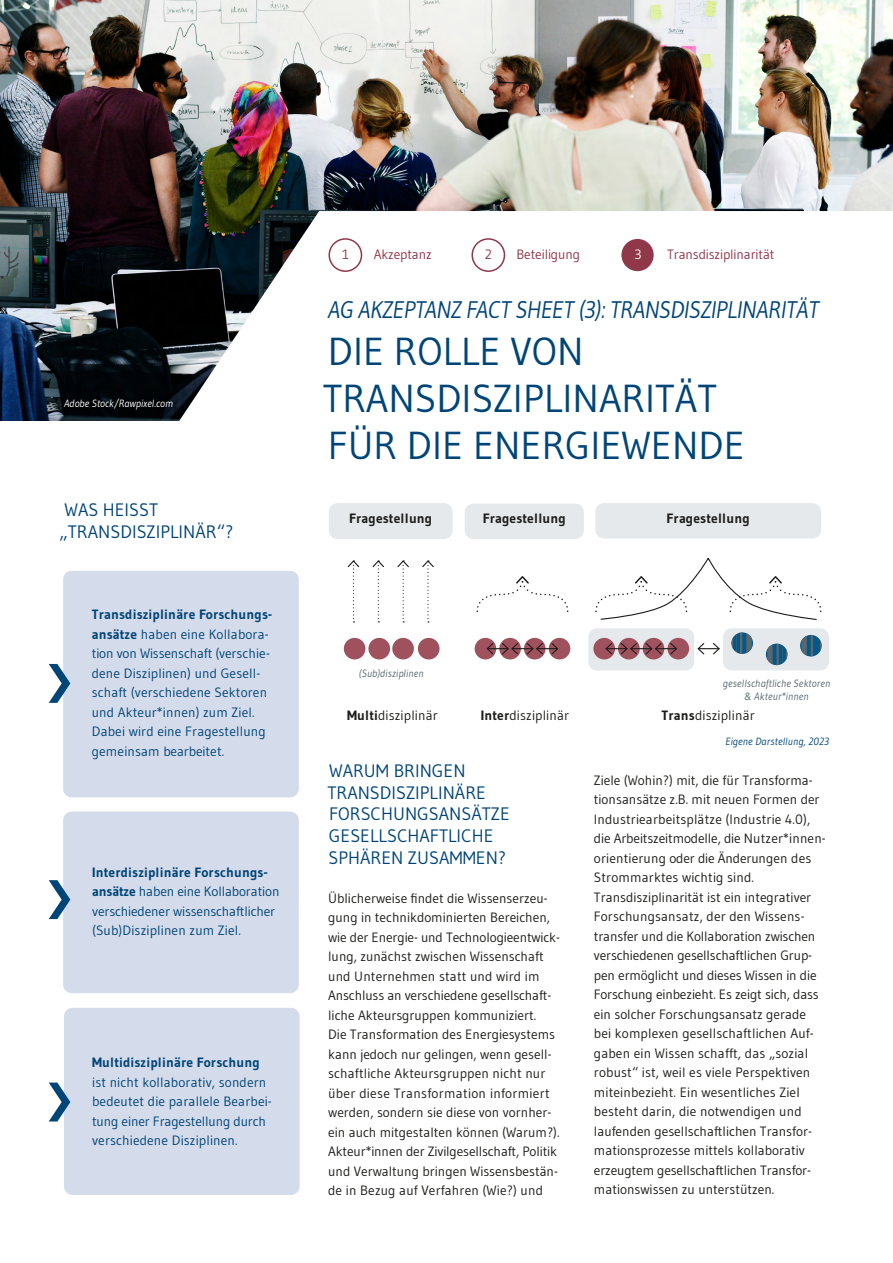
<style>
.page{position:relative;width:893px;height:1263px;background:#fff}
.page>*{position:absolute;margin:0;border:0;box-sizing:border-box;transform-origin:0 0}
.t1{font:39px/46.8px "Gudea";color:#004577}
.t2{font:italic 24px "Gudea";letter-spacing:-.02em;color:#004577}
.t3{font:18px/21.6px "Gudea";color:#004577}
.t4{font:13.5px/19.5px "Gudea";color:#1d1d1b}
.t5{font:13.5px/19.5px "Gudea";letter-spacing:.01em;color:#004577}
.t6{font:13.5px/19.5px "Gudea";letter-spacing:-.01em;color:#004577}
.t7{font:13.5px "Gudea";letter-spacing:-.01em;color:#903749}
.t8{font:700 13.5px "Gudea";letter-spacing:.01em;color:#1d1d1b}
.t9{font:700 13.5px "Gudea";letter-spacing:.01em;color:#004577}
.t10{font:13.5px "Gudea";color:#fff}
.t11{font:italic 10.5px/12.6px "Gudea";letter-spacing:.01em;color:#58666d;text-align:center}
.t12{font:italic 10.5px "Gudea";color:#fff}
.t13{font:italic 10.5px "Gudea";letter-spacing:.01em;color:#004577}
.s1{font-weight:700}
</style>
<div class="page">
<img style="left:0;top:0;width:893px;height:420px">
<svg style="left:179px;top:211px;width:714px;height:412px"></svg>
<div style="left:63px;top:571px;width:236px;height:226px;background:#d4dbea;border-radius:9px"></div>
<div style="left:63px;top:812px;width:236px;height:181px;background:#d4dbea;border-radius:9px"></div>
<div style="left:64px;top:1008px;width:236px;height:187px;background:#d4dbea;border-radius:9px"></div>
<svg style="left:49px;top:664px;width:21px;height:39px"></svg>
<svg style="left:49px;top:880px;width:21px;height:39px"></svg>
<svg style="left:49px;top:1082px;width:21px;height:39px"></svg>
<div style="left:329px;top:503px;width:124px;height:36px;background:#e5e9eb;border-radius:9px"></div>
<div style="left:465px;top:504px;width:119px;height:35px;background:#e5e9eb;border-radius:9px"></div>
<div style="left:588px;top:628px;width:106px;height:42px;background:#e5e9eb;border-radius:9px"></div>
<div style="left:723px;top:628px;width:106px;height:42px;background:#e5e9eb;border-radius:9px"></div>
<div style="left:595px;top:503px;width:226px;height:35px;background:#e5e9eb;border-radius:9px"></div>
<svg style="left:347px;top:559px;width:13px;height:63px"></svg>
<svg style="left:371px;top:559px;width:14px;height:63px"></svg>
<svg style="left:396px;top:559px;width:14px;height:63px"></svg>
<svg style="left:421px;top:559px;width:14px;height:63px"></svg>
<svg style="left:476px;top:576px;width:92px;height:36px"></svg>
<svg style="left:595px;top:558px;width:226px;height:62px"></svg>
<div style="left:344px;top:638px;width:21px;height:21px;background:#9f525e;border-radius:50%"></div>
<div style="left:475px;top:638px;width:21px;height:21px;background:#9f525e;border-radius:50%"></div>
<div style="left:593px;top:638px;width:22px;height:21px;background:#9f525e;border-radius:50%"></div>
<div style="left:368px;top:638px;width:22px;height:21px;background:#9f525e;border-radius:50%"></div>
<div style="left:499px;top:638px;width:22px;height:21px;background:#9f525e;border-radius:50%"></div>
<div style="left:618px;top:638px;width:22px;height:21px;background:#9f525e;border-radius:50%"></div>
<div style="left:392px;top:638px;width:22px;height:21px;background:#9f525e;border-radius:50%"></div>
<div style="left:524px;top:638px;width:22px;height:21px;background:#9f525e;border-radius:50%"></div>
<div style="left:643px;top:638px;width:21px;height:21px;background:#9f525e;border-radius:50%"></div>
<div style="left:418px;top:638px;width:21px;height:21px;background:#9f525e;border-radius:50%"></div>
<div style="left:549px;top:638px;width:21px;height:21px;background:#9f525e;border-radius:50%"></div>
<div style="left:667px;top:638px;width:22px;height:21px;background:#9f525e;border-radius:50%"></div>
<svg style="left:486px;top:642px;width:73px;height:13px"></svg>
<svg style="left:605px;top:642px;width:72px;height:13px"></svg>
<svg style="left:697px;top:643px;width:23px;height:12px"></svg>
<div style="left:731px;top:632px;width:22px;height:22px;background:linear-gradient(to bottom,#005788,#055a8a);border-radius:50%"></div>
<svg style="left:731px;top:634px;width:6px;height:18px"></svg>
<hr style="left:740px;top:632px;width:2px;height:22px;background:#58666d">
<svg style="left:746px;top:633px;width:6px;height:20px"></svg>
<div style="left:766px;top:644px;width:21px;height:21px;background:#025889;border-radius:50%"></div>
<svg style="left:782px;top:645px;width:5px;height:19px"></svg>
<hr style="left:776px;top:644px;width:3px;height:21px;background:#58666d">
<svg style="left:767px;top:644px;width:6px;height:20px"></svg>
<div style="left:800px;top:635px;width:22px;height:21px;background:#025889;border-radius:50%"></div>
<svg style="left:820px;top:640px;width:2px;height:11px"></svg>
<hr style="left:811px;top:635px;width:2px;height:21px;background:#58666d">
<svg style="left:801px;top:636px;width:6px;height:20px"></svg>
<div style="left:328px;top:238px;width:34px;height:34px;border:2px solid #903749;border-radius:50%"></div>
<div style="left:471px;top:238px;width:34px;height:34px;border:2px solid #903749;border-radius:50%"></div>
<div style="left:621px;top:239px;width:33px;height:32px;background:#903749;border-radius:50%"></div>
<p class="t12" style="left:64px;top:397px;width:110px">Adobe Stock/Rawpixel.com</p>
<h3 class="t3" style="left:60px;top:499px;width:175px">WAS HEISST „TRANSDISZIPLINÄR“?</h3>
<p class="t5" style="left:92px;top:605px;width:182px"><span class="s1">Transdisziplinäre Forschungs&shy;ansätze</span> haben eine Kollabora&shy;tion von Wissenschaft (verschie&shy;dene Disziplinen) und Gesell&shy;schaft (verschiedene Sektoren und Akteur*innen) zum Ziel.<br>Dabei wird eine Fragestellung gemeinsam bearbeitet.</p>
<p class="t6" style="left:92px;top:862px;width:189px"><span class="s1">Interdisziplinäre Forschungs&shy;ansätze</span> haben eine Kollaboration verschiedener wissenschaftlicher (Sub)Disziplinen zum Ziel.</p>
<p class="t9" style="left:92px;top:1054px;width:169px">Multidisziplinäre Forschung</p>
<p class="t5" style="left:92px;top:1072px;width:181px">ist nicht kollaborativ, sondern bedeutet die parallele Bearbei&shy;tung einer Fragestellung durch verschiedene Disziplinen.</p>
<p class="t7" style="left:342px;top:246px;width:9px">1</p>
<p class="t7" style="left:374px;top:246px;width:60px">Akzeptanz</p>
<p class="t7" style="left:485px;top:246px;width:9px">2</p>
<p class="t7" style="left:516px;top:246px;width:65px">Beteiligung</p>
<p class="t10" style="left:635px;top:246px;width:9px">3</p>
<p class="t7" style="left:667px;top:246px;width:109px">Transdisziplinarität</p>
<h2 class="t2" style="left:328px;top:295px;width:493px">AG AKZEPTANZ FACT SHEET (3): TRANSDISZIPLINARITÄT</h2>
<h1 class="t1" style="left:323px;top:327px;width:424px">DIE ROLLE VON<br>TRANSDISZIPLINARITÄT<br>FÜR DIE ENERGIEWENDE</h1>
<p class="t8" style="left:349px;top:510px;width:85px">Fragestellung</p>
<p class="t8" style="left:483px;top:510px;width:85px">Fragestellung</p>
<p class="t11" style="left:359px;top:667px;width:66px">(Sub)disziplinen</p>
<p class="t4" style="left:347px;top:706px;width:92px"><span class="s1">Multi</span>disziplinär</p>
<p class="t4" style="left:481px;top:706px;width:90px"><span class="s1">Inter</span>disziplinär</p>
<p class="t8" style="left:667px;top:510px;width:85px">Fragestellung</p>
<p class="t11" style="left:723px;top:677px;width:109px">gesellschaftliche Sektoren &amp; Akteur*innen</p>
<p class="t4" style="left:662px;top:706px;width:95px"><span class="s1">Trans</span>disziplinär</p>
<p class="t13" style="left:725px;top:735px;width:105px">Eigene Darstellung, 2023</p>
<h3 class="t3" style="left:327px;top:760px;width:184px">WARUM BRINGEN<br>TRANSDISZIPLINÄRE<br>FORSCHUNGSANSÄTZE<br>GESELLSCHAFTLICHE<br>SPHÄREN ZUSAMMEN?</h3>
<p class="t4" style="left:594px;top:770px;width:233px">Ziele (Wohin?) mit, die für Transforma&shy;tionsansätze z.B. mit neuen Formen der Industriearbeitsplätze (Industrie 4.0), die Arbeitszeitmodelle, die Nutzer*innen&shy;orientierung oder die Änderungen des Strommarktes wichtig sind.<br>Transdisziplinarität ist ein integrativer Forschungsansatz, der den Wissens&shy;transfer und die Kollaboration zwischen verschiedenen gesellschaftlichen Grup&shy;pen ermöglicht und dieses Wissen in die Forschung einbezieht. Es zeigt sich, dass ein solcher Forschungsansatz gerade bei komplexen gesellschaftlichen Auf&shy;gaben ein Wissen schafft, das „sozial robust“ ist, weil es viele Perspektiven miteinbezieht. Ein wesentliches Ziel besteht darin, die notwendigen und laufenden gesellschaftlichen Transfor&shy;mationsprozesse mittels kollaborativ erzeugtem gesellschaftlichen Transfor&shy;mationswissen zu unterstützen.</p>
<p class="t4" style="left:328px;top:888px;width:233px">Üblicherweise findet die Wissenserzeu&shy;gung in technikdominierten Bereichen, wie der Energie- und Technologieentwick&shy;lung, zunächst zwischen Wissenschaft und Unternehmen statt und wird im Anschluss an verschiedene gesellschaft&shy;liche Akteursgruppen kommuniziert.<br>Die Transformation des Energiesystems kann jedoch nur gelingen, wenn gesell&shy;schaftliche Akteursgruppen nicht nur über diese Transformation informiert werden, sondern sie diese von vornher&shy;ein auch mitgestalten können (Warum?).<br>Akteur*innen der Zivilgesellschaft, Politik und Verwaltung bringen Wissensbestän&shy;de in Bezug auf Verfahren (Wie?) und</p>
</div>
